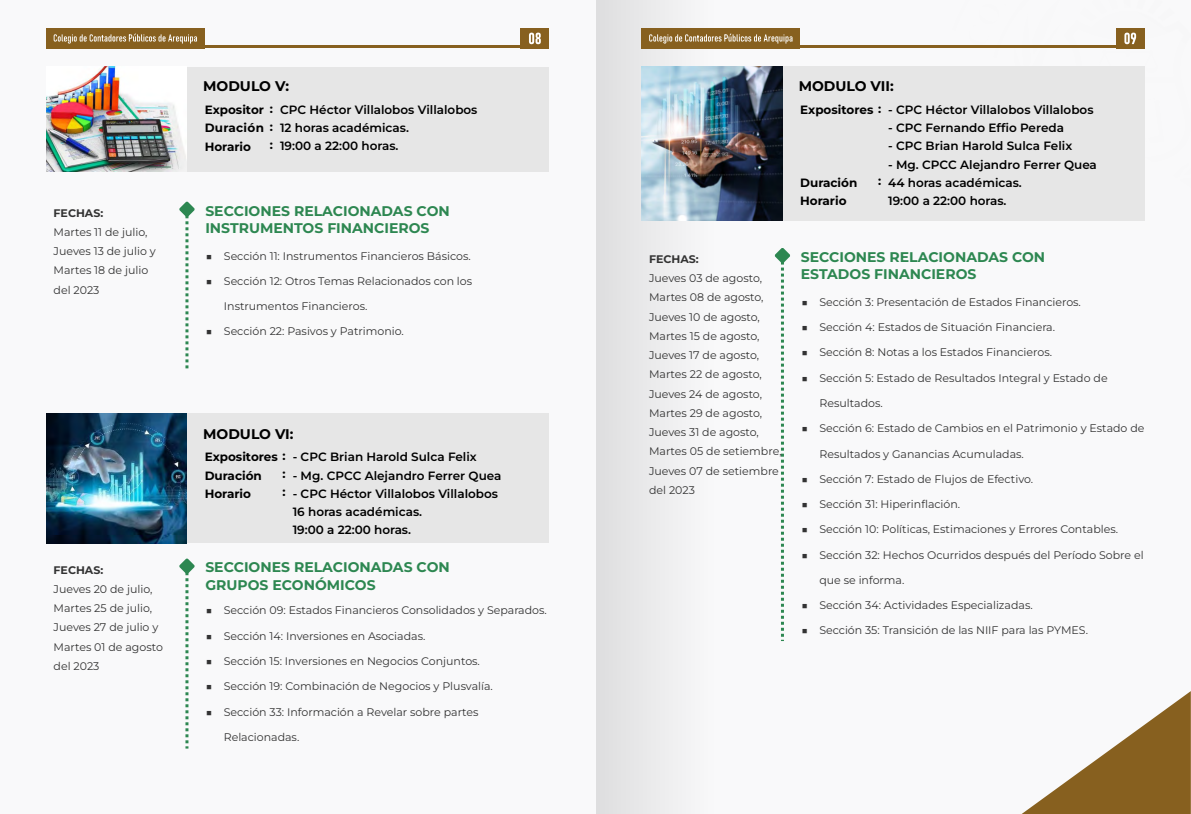
<style>
.page{position:relative;width:1191px;height:814px;background:#fff}
.page>*{position:absolute;margin:0;border:0;box-sizing:border-box;transform-origin:0 0}
.t1{font:700 14px/17.4px "Montserrat";color:#2d8751}
.t2{font:700 14px "Montserrat";color:#000}
.t3{font:600 12px/18.2px "Montserrat";color:#000}
.t4{font:700 12px/18.2px "Montserrat";color:#000;text-align:justify}
.t5{font:11px/19.2px "Montserrat";color:#333}
.t6{font:700 11px "Montserrat";color:#333}
</style>
<div class="page">
<div style="left:595px;top:0;width:595px;height:814px;background:#f9f9fa"></div>
<img style="left:596px;top:0;width:159px;height:814px">
<svg style="left:919px;top:28px;width:226px;height:193px"></svg>
<svg style="left:1022px;top:691px;width:168px;height:123px"></svg>
<div style="left:0;top:0;width:595px;height:814px;background:#f9f9fa"></div>
<div style="left:46px;top:28px;width:158px;height:20px;background:#87601f"></div>
<hr style="left:46px;top:45px;width:503px;height:3px;background:#87601f">
<div style="left:520px;top:28px;width:29px;height:20px;background:#87601f"></div>
<svg style="left:54px;top:33px;width:143px;height:11px"></svg>
<svg style="left:529px;top:33px;width:12px;height:11px"></svg>
<div style="left:641px;top:28px;width:159px;height:20px;background:#87601f"></div>
<hr style="left:641px;top:45px;width:503px;height:3px;background:#87601f">
<div style="left:1116px;top:28px;width:28px;height:20px;background:#87601f"></div>
<svg style="left:649px;top:33px;width:143px;height:11px"></svg>
<svg style="left:1124px;top:33px;width:12px;height:11px"></svg>
<svg style="left:179px;top:201px;width:16px;height:168px"></svg>
<div style="left:46px;top:67px;width:503px;height:104px;background:#e6e6e6"></div>
<img style="left:46px;top:67px;width:141px;height:104px">
<svg style="left:179px;top:558px;width:16px;height:190px"></svg>
<svg style="left:774px;top:248px;width:16px;height:393px"></svg>
<div style="left:641px;top:67px;width:503px;height:154px;background:#e6e6e6"></div>
<img style="left:641px;top:67px;width:141px;height:154px">
<div style="left:46px;top:414px;width:503px;height:129px;background:#e6e6e6"></div>
<img style="left:46px;top:414px;width:141px;height:129px">
<p class="t6" style="left:54px;top:206px;width:51px">FECHAS:</p>
<p class="t5" style="left:54px;top:222px;width:104px">Martes 11 de julio,<br>Jueves 13 de julio y<br>Martes 18 de julio del 2023</p>
<p class="t6" style="left:54px;top:563px;width:51px">FECHAS:</p>
<p class="t5" style="left:54px;top:579px;width:111px">Jueves 20 de julio,<br>Martes 25 de julio,<br>Jueves 27 de julio y<br>Martes 01 de agosto del 2023</p>
<p class="t2" style="left:203px;top:78px;width:87px">MODULO V:</p>
<p class="t4" style="left:205px;top:101px;width:61px">Expositor Duración Horario</p>
<p class="t4" style="left:270px;top:99px;width:5px">: : :</p>
<p class="t3" style="left:280px;top:101px;width:199px">CPC Héctor Villalobos Villalobos<br>12 horas académicas.<br>19:00 a 22:00 horas.</p>
<p class="t1" style="left:205px;top:202px;width:246px">SECCIONES RELACIONADAS CON<br>INSTRUMENTOS FINANCIEROS</p>
<p class="t5" style="left:206px;top:246px;width:266px">■ Sección 11: Instrumentos Financieros Básicos.</p>
<p class="t5" style="left:206px;top:271px;width:268px">■ Sección 12: Otros Temas Relacionados con los</p>
<p class="t5" style="left:224px;top:296px;width:145px">Instrumentos Financieros.</p>
<p class="t5" style="left:206px;top:322px;width:199px">■ Sección 22: Pasivos y Patrimonio.</p>
<p class="t2" style="left:203px;top:425px;width:92px">MODULO VI:</p>
<p class="t4" style="left:205px;top:448px;width:75px;text-align:left">Expositores<br>Duración<br>Horario</p>
<p class="t4" style="left:282px;top:446px;width:5px">: : :</p>
<p class="t3" style="left:293px;top:448px;width:185px">- CPC Brian Harold Sulca Felix</p>
<p class="t3" style="left:293px;top:466px;width:210px">- Mg. CPCC Alejandro Ferrer Quea</p>
<p class="t3" style="left:293px;top:484px;width:207px">- CPC Héctor Villalobos Villalobos<br>16 horas académicas.<br>19:00 a 22:00 horas.</p>
<p class="t1" style="left:205px;top:558px;width:246px">SECCIONES RELACIONADAS CON<br>GRUPOS ECONÓMICOS</p>
<p class="t5" style="left:206px;top:601px;width:342px">■ Sección 09: Estados Financieros Consolidados y Separados.</p>
<p class="t5" style="left:206px;top:626px;width:221px">■ Sección 14: Inversiones en Asociadas.</p>
<p class="t5" style="left:206px;top:651px;width:276px">■ Sección 15: Inversiones en Negocios Conjuntos.</p>
<p class="t5" style="left:206px;top:676px;width:289px">■ Sección 19: Combinación de Negocios y Plusvalía.</p>
<p class="t5" style="left:206px;top:702px;width:274px">■ Sección 33: Información a Revelar sobre partes</p>
<p class="t5" style="left:224px;top:727px;width:77px">Relacionadas.</p>
<p class="t6" style="left:649px;top:252px;width:51px">FECHAS:</p>
<p class="t5" style="left:649px;top:268px;width:134px">Jueves 03 de agosto,<br>Martes 08 de agosto,<br>Jueves 10 de agosto,<br>Martes 15 de agosto,<br>Jueves 17 de agosto,<br>Martes 22 de agosto,<br>Jueves 24 de agosto,<br>Martes 29 de agosto,<br>Jueves 31 de agosto,<br>Martes 05 de setiembre,<br>Jueves 07 de setiembre del 2023</p>
<p class="t2" style="left:798px;top:78px;width:96px">MODULO VII:</p>
<p class="t4" style="left:800px;top:101px;width:75px">Expositores</p>
<p class="t3" style="left:888px;top:101px;width:207px">- CPC Héctor Villalobos Villalobos</p>
<p class="t3" style="left:888px;top:119px;width:177px">- CPC Fernando Effio Pereda</p>
<p class="t3" style="left:888px;top:137px;width:185px">- CPC Brian Harold Sulca Felix</p>
<p class="t3" style="left:888px;top:155px;width:210px">- Mg. CPCC Alejandro Ferrer Quea<br>44 horas académicas.<br>19:00 a 22:00 horas.</p>
<p class="t4" style="left:878px;top:99px;width:5px">:</p>
<p class="t4" style="left:800px;top:173px;width:59px">Duración<br>Horario</p>
<p class="t4" style="left:878px;top:172px;width:5px">:</p>
<p class="t1" style="left:801px;top:248px;width:246px">SECCIONES RELACIONADAS CON<br>ESTADOS FINANCIEROS</p>
<p class="t5" style="left:801px;top:292px;width:281px">■ Sección 3: Presentación de Estados Financieros.</p>
<p class="t5" style="left:801px;top:317px;width:255px">■ Sección 4: Estados de Situación Financiera.</p>
<p class="t5" style="left:801px;top:343px;width:252px">■ Sección 8: Notas a los Estados Financieros.</p>
<p class="t5" style="left:801px;top:368px;width:308px">■ Sección 5: Estado de Resultados Integral y Estado de</p>
<p class="t5" style="left:819px;top:393px;width:65px">Resultados.</p>
<p class="t5" style="left:801px;top:418px;width:344px">■ Sección 6: Estado de Cambios en el Patrimonio y Estado de</p>
<p class="t5" style="left:819px;top:444px;width:206px">Resultados y Ganancias Acumuladas.</p>
<p class="t5" style="left:801px;top:469px;width:233px">■ Sección 7: Estado de Flujos de Efectivo.</p>
<p class="t5" style="left:801px;top:494px;width:160px">■ Sección 31: Hiperinflación.</p>
<p class="t5" style="left:801px;top:520px;width:318px">■ Sección 10: Políticas, Estimaciones y Errores Contables.</p>
<p class="t5" style="left:801px;top:545px;width:344px">■ Sección 32: Hechos Ocurridos después del Período Sobre el</p>
<p class="t5" style="left:819px;top:570px;width:87px">que se informa.</p>
<p class="t5" style="left:801px;top:595px;width:233px">■ Sección 34: Actividades Especializadas.</p>
<p class="t5" style="left:801px;top:621px;width:288px">■ Sección 35: Transición de las NIIF para las PYMES.</p>
</div>
